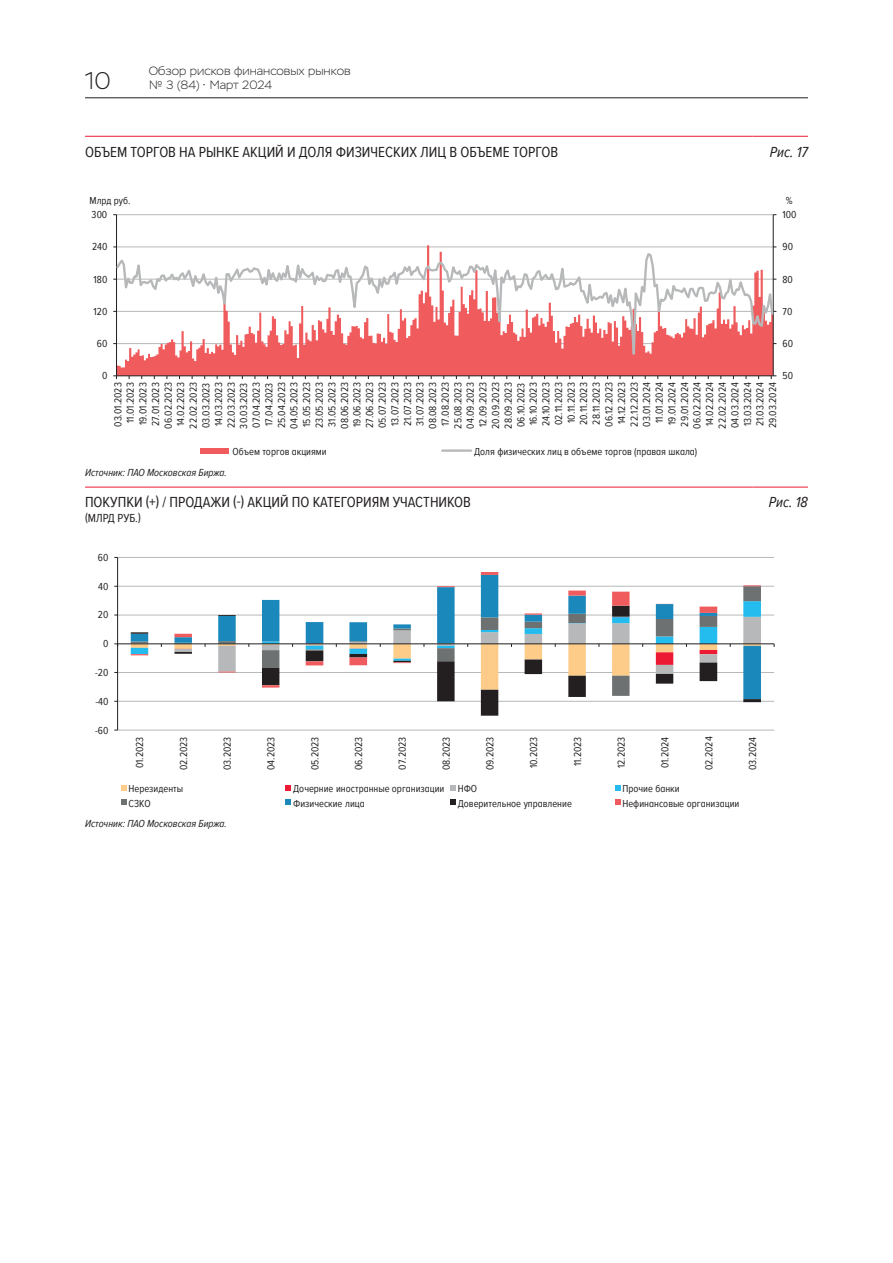
<style>
.page{position:relative;width:893px;height:1263px;background:#fff}
.page>*{position:absolute;margin:0;border:0;box-sizing:border-box;transform-origin:0 0}
.t1{font:200 24px "Stem";color:#231f20}
.t2{font:15px "Proxima Nova A Cond";color:#231f20}
.t3{font:italic 15px "Proxima Nova A Cond";color:#231f20}
.t4{font:200 12px/14.4px "Stem";color:#231f20}
.t5{font:12px "Proxima Nova A Cond";color:#231f20}
.t6{font:10.5px/12.6px "Proxima Nova A Cond";letter-spacing:.005em;color:#231f20;text-align:center}
.t7{font:italic 10.5px "Proxima Nova A Cond";color:#231f20}
</style>
<div class="page">
<hr style="left:85px;top:98px;width:723px;height:1px;background:#231f20">
<hr style="left:118px;top:730px;width:656px;height:1px;background:#b7b8b9">
<hr style="left:118px;top:701px;width:656px;height:1px;background:#b7b8b9">
<hr style="left:118px;top:672px;width:656px;height:1px;background:#b7b8b9">
<hr style="left:118px;top:615px;width:656px;height:1px;background:#b7b8b9">
<hr style="left:118px;top:586px;width:656px;height:1px;background:#b7b8b9">
<hr style="left:118px;top:557px;width:656px;height:1px;background:#b7b8b9">
<svg style="left:131px;top:690px;width:630px;height:26px"></svg>
<svg style="left:131px;top:572px;width:630px;height:29px"></svg>
<hr style="left:117px;top:557px;width:1px;height:173px;background:#231f20">
<hr style="left:118px;top:643px;width:656px;height:1px;background:#231f20">
<svg style="left:131px;top:601px;width:630px;height:89px"></svg>
<svg style="left:121px;top:785px;width:5px;height:5px"></svg>
<svg style="left:286px;top:785px;width:5px;height:5px"></svg>
<svg style="left:450px;top:785px;width:6px;height:5px"></svg>
<svg style="left:615px;top:785px;width:5px;height:5px"></svg>
<svg style="left:121px;top:800px;width:5px;height:5px"></svg>
<svg style="left:286px;top:800px;width:5px;height:5px"></svg>
<svg style="left:450px;top:800px;width:6px;height:5px"></svg>
<svg style="left:615px;top:800px;width:5px;height:5px"></svg>
<hr style="left:85px;top:487px;width:668px;height:1px;background:#ed1a33">
<hr style="left:753px;top:487px;width:55px;height:1px;background:#ed1a33">
<hr style="left:117px;top:214px;width:656px;height:1px;background:#b7b8b9">
<svg style="left:117px;top:245px;width:656px;height:5px"></svg>
<hr style="left:773px;top:215px;width:1px;height:161px;background:#231f20">
<hr style="left:116px;top:215px;width:1px;height:161px;background:#231f20">
<svg style="left:117px;top:250px;width:657px;height:127px"></svg>
<div style="left:201px;top:448px;width:28px;height:5px;background:#f05b5d"></div>
<hr style="left:442px;top:449px;width:29px;height:3px;background:#b7b8b9">
<hr style="left:85px;top:136px;width:668px;height:1px;background:#ed1a33">
<hr style="left:753px;top:136px;width:55px;height:1px;background:#ed1a33">
<h1 class="t1" style="left:85px;top:67px;width:27px">10</h1>
<p class="t4" style="left:149px;top:64px;width:203px">Обзор рисков финансовых рынков № 3 (84) • Март 2024</p>
<h2 class="t2" style="left:85px;top:141px;width:475px">ОБЪЕМ ТОРГОВ НА РЫНКЕ АКЦИЙ И ДОЛЯ ФИЗИЧЕСКИХ ЛИЦ В ОБЪЕМЕ ТОРГОВ</h2>
<h2 class="t3" style="left:770px;top:141px;width:40px">Рис. 17</h2>
<p class="t6" style="left:89px;top:194px;width:43px">Млрд руб.</p>
<p class="t6" style="left:786px;top:194px;width:8px">%</p>
<p class="t6" style="left:92px;top:208px;width:17px">300</p>
<p class="t6" style="left:783px;top:208px;width:15px">100</p>
<p class="t6" style="left:92px;top:240px;width:17px">240</p>
<p class="t6" style="left:783px;top:240px;width:12px">90</p>
<p class="t6" style="left:94px;top:272px;width:15px">180</p>
<p class="t6" style="left:783px;top:272px;width:12px">80</p>
<p class="t6" style="left:94px;top:305px;width:15px">120</p>
<p class="t6" style="left:783px;top:305px;width:11px">70</p>
<p class="t6" style="left:97px;top:337px;width:12px">60</p>
<p class="t6" style="left:783px;top:337px;width:12px">60</p>
<p class="t6" style="left:102px;top:369px;width:7px">0</p>
<p class="t6" style="left:783px;top:369px;width:12px">50</p>
<p class="t6" style="left:111px;top:429px;width:48px;rotate:-90deg">03.01.2023<br>11.01.2023<br>19.01.2023<br>27.01.2023<br>06.02.2023<br>14.02.2023<br>22.02.2023<br>03.03.2023<br>14.03.2023<br>22.03.2023<br>30.03.2023<br>07.04.2023<br>17.04.2023<br>25.04.2023<br>04.05.2023<br>15.05.2023<br>23.05.2023<br>31.05.2023<br>08.06.2023<br>19.06.2023<br>27.06.2023<br>05.07.2023<br>13.07.2023<br>21.07.2023<br>31.07.2023<br>08.08.2023<br>17.08.2023<br>25.08.2023<br>04.09.2023<br>12.09.2023<br>20.09.2023<br>28.09.2023<br>06.10.2023<br>16.10.2023<br>24.10.2023<br>02.11.2023<br>10.11.2023<br>20.11.2023<br>28.11.2023<br>06.12.2023<br>14.12.2023<br>22.12.2023<br>03.01.2024<br>11.01.2024<br>19.01.2024<br>29.01.2024<br>06.02.2024<br>14.02.2024<br>22.02.2024<br>04.03.2024<br>13.03.2024<br>21.03.2024<br>29.03.2024</p>
<p class="t6" style="left:233px;top:445px;width:96px">Объем торгов акциями</p>
<p class="t6" style="left:474px;top:445px;width:225px">Доля физических лиц в объеме торгов (правая шкала)</p>
<p class="t7" style="left:85px;top:465px;width:143px">Источник: ПАО Московская Биржа.</p>
<h2 class="t2" style="left:85px;top:491px;width:387px">ПОКУПКИ (+) / ПРОДАЖИ (-) АКЦИЙ ПО КАТЕГОРИЯМ УЧАСТНИКОВ</h2>
<p class="t5" style="left:85px;top:510px;width:57px">(МЛРД РУБ.)</p>
<p class="t6" style="left:98px;top:551px;width:12px">60</p>
<p class="t6" style="left:98px;top:579px;width:12px">40</p>
<p class="t6" style="left:98px;top:608px;width:12px">20</p>
<p class="t6" style="left:103px;top:637px;width:7px">0</p>
<p class="t6" style="left:95px;top:666px;width:15px">-20</p>
<p class="t6" style="left:95px;top:695px;width:15px">-40</p>
<p class="t6" style="left:95px;top:723px;width:15px">-60</p>
<p class="t6" style="left:133px;top:768px;width:33px;rotate:-90deg">01.2023</p>
<p class="t6" style="left:177px;top:770px;width:35px;rotate:-90deg">02.2023</p>
<p class="t6" style="left:221px;top:770px;width:35px;rotate:-90deg">03.2023</p>
<p class="t6" style="left:264px;top:770px;width:35px;rotate:-90deg">04.2023</p>
<p class="t6" style="left:308px;top:770px;width:35px;rotate:-90deg">05.2023</p>
<p class="t6" style="left:352px;top:770px;width:35px;rotate:-90deg">06.2023</p>
<p class="t6" style="left:396px;top:769px;width:34px;rotate:-90deg">07.2023</p>
<p class="t6" style="left:439px;top:770px;width:35px;rotate:-90deg">08.2023</p>
<p class="t6" style="left:483px;top:770px;width:35px;rotate:-90deg">09.2023</p>
<p class="t6" style="left:527px;top:768px;width:33px;rotate:-90deg">10.2023</p>
<p class="t6" style="left:571px;top:766px;width:31px;rotate:-90deg">11.2023</p>
<p class="t6" style="left:615px;top:768px;width:33px;rotate:-90deg">12.2023</p>
<p class="t6" style="left:658px;top:768px;width:33px;rotate:-90deg">01.2024</p>
<p class="t6" style="left:702px;top:770px;width:35px;rotate:-90deg">02.2024</p>
<p class="t6" style="left:746px;top:770px;width:35px;rotate:-90deg">03.2024</p>
<p class="t6" style="left:129px;top:782px;width:56px">Нерезиденты</p>
<p class="t6" style="left:293px;top:782px;width:153px">Дочерние иностранные организации</p>
<p class="t6" style="left:458px;top:782px;width:21px">НФО</p>
<p class="t6" style="left:622px;top:782px;width:59px">Прочие банки</p>
<p class="t6" style="left:129px;top:797px;width:24px">СЗКО</p>
<p class="t6" style="left:293px;top:797px;width:73px">Физические лица</p>
<p class="t6" style="left:458px;top:797px;width:116px">Доверительное управление</p>
<p class="t6" style="left:622px;top:797px;width:118px">Нефинансовые организации</p>
<p class="t7" style="left:85px;top:816px;width:143px">Источник: ПАО Московская Биржа.</p>
<h2 class="t3" style="left:769px;top:491px;width:41px">Рис. 18</h2>
</div>
